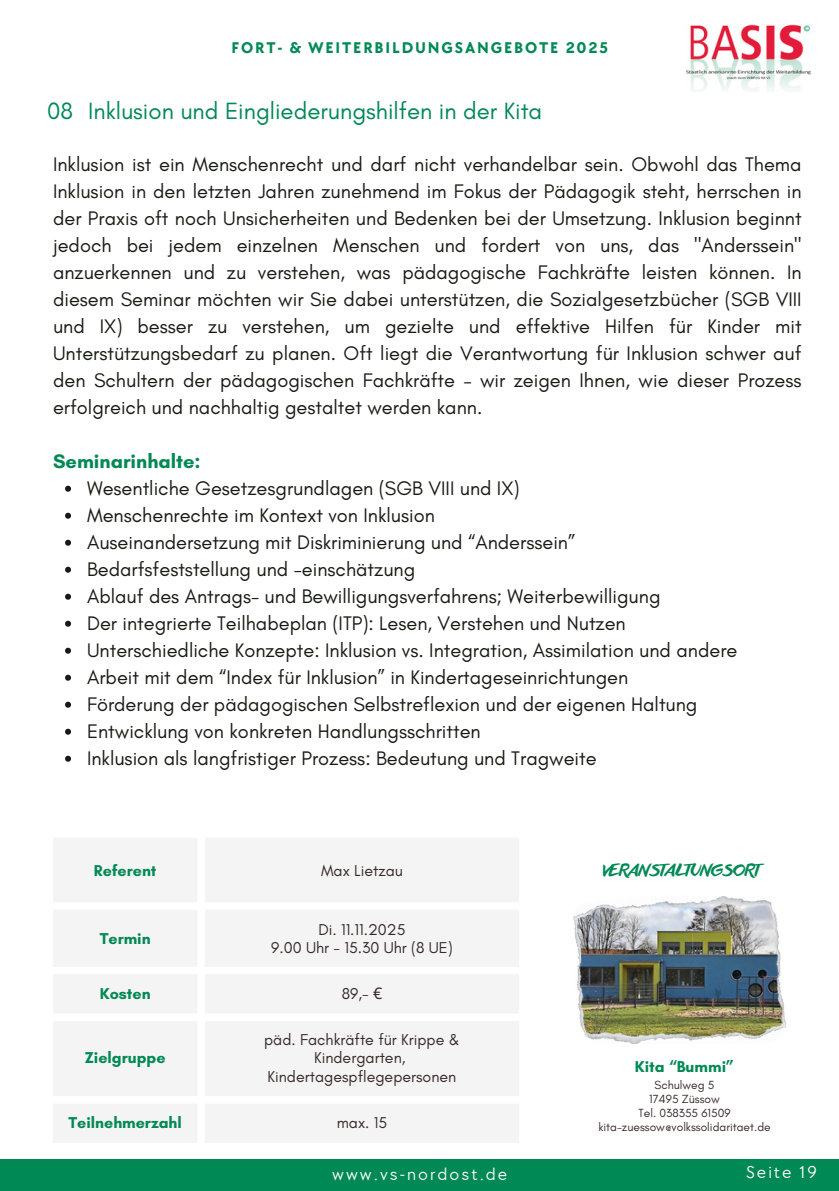
<style>
.page{position:relative;width:839px;height:1191px;background:#fff}
.page>*{position:absolute;margin:0;border:0;box-sizing:border-box;transform-origin:0 0}
.t1{font:24px "Glacial Indifference";color:#008954}
.t2{font:20px/27px "Glacial Indifference";color:#181b13;text-align:justify}
.t3{font:700 20px "Glacial Indifference";color:#008954}
.t4{font:17.6px "TT Chocolates";letter-spacing:.115em;color:#fff}
.t5{font:16px "Glacial Indifference";color:#372a28}
.t6{font:700 16px "Glacial Indifference";color:#008954}
.t7{font:700 16px "TT Chocolates";letter-spacing:.115em;color:#008954}
.t8{font:16px "Anothershabby";color:#008954}
.t9{font:12px "Glacial Indifference";color:#372a28}
.s1{font-family:"Noto Sans"}
</style>
<div class="page">
<svg style="left:65px;top:486px;width:6px;height:6px"></svg>
<svg style="left:65px;top:513px;width:6px;height:6px"></svg>
<svg style="left:65px;top:540px;width:6px;height:6px"></svg>
<svg style="left:65px;top:567px;width:6px;height:6px"></svg>
<svg style="left:65px;top:594px;width:6px;height:6px"></svg>
<svg style="left:65px;top:621px;width:6px;height:6px"></svg>
<svg style="left:65px;top:648px;width:6px;height:6px"></svg>
<svg style="left:65px;top:675px;width:6px;height:6px"></svg>
<svg style="left:65px;top:702px;width:6px;height:6px"></svg>
<svg style="left:65px;top:729px;width:6px;height:6px"></svg>
<svg style="left:65px;top:756px;width:6px;height:6px"></svg>
<div style="left:0;top:1159px;width:838px;height:32px;background:#008954"></div>
<img style="left:686px;top:24px;width:125px;height:67px">
<svg style="left:53px;top:838px;width:466px;height:304px;fill:#f4f4f4"></svg>
<img style="left:573px;top:896px;width:213px;height:148px">
<p class="t7" style="left:231px;top:39px;width:378px">FORT- &amp; WEITERBILDUNGSANGEBOTE 2025</p>
<p class="t1" style="left:47px;top:97px;width:28px">08</p>
<p class="t1" style="left:88px;top:97px;width:455px">Inklusion und Eingliederungshilfen in der Kita</p>
<p class="t2" style="left:53px;top:150px;width:750px">Inklusion ist ein Menschenrecht und darf nicht verhandelbar sein. Obwohl das Thema Inklusion in den letzten Jahren zunehmend im Fokus der Pädagogik steht, herrschen in der Praxis oft noch Unsicherheiten und Bedenken bei der Umsetzung. Inklusion beginnt jedoch bei jedem einzelnen Menschen und fordert von uns, das "Anderssein" anzuerkennen und zu verstehen, was pädagogische Fachkräfte leisten können. In diesem Seminar möchten wir Sie dabei unterstützen, die Sozialgesetzbücher (SGB VIII und IX) besser zu verstehen, um gezielte und effektive Hilfen für Kinder mit Unterstützungsbedarf zu planen. Oft liegt die Verantwortung für Inklusion schwer auf den Schultern der pädagogischen Fachkräfte – wir zeigen Ihnen, wie dieser Prozess erfolgreich und nachhaltig gestaltet werden kann.</p>
<h4 class="t3" style="left:53px;top:449px;width:149px">Seminarinhalte:</h4>
<p class="t2" style="left:87px;top:474px;width:434px">Wesentliche Gesetzesgrundlagen (SGB VIII und IX)</p>
<h1 class="t2" style="left:87px;top:501px;width:349px">Menschenrechte im Kontext von Inklusion</h1>
<h3 class="t2" style="left:87px;top:528px;width:490px">Auseinandersetzung mit Diskriminierung und “Anderssein”</h3>
<h2 class="t2" style="left:87px;top:555px;width:329px">Bedarfsfeststellung und -einschätzung</h2>
<p class="t2" style="left:87px;top:582px;width:575px">Ablauf des Antrags- und Bewilligungsverfahrens; Weiterbewilligung</p>
<p class="t2" style="left:87px;top:609px;width:540px">Der integrierte Teilhabeplan (ITP): Lesen, Verstehen und Nutzen</p>
<p class="t2" style="left:87px;top:636px;width:652px">Unterschiedliche Konzepte: Inklusion vs. Integration, Assimilation und andere</p>
<p class="t2" style="left:87px;top:663px;width:543px">Arbeit mit dem “Index für Inklusion” in Kindertageseinrichtungen</p>
<p class="t2" style="left:87px;top:690px;width:612px">Förderung der pädagogischen Selbstreflexion und der eigenen Haltung</p>
<p class="t2" style="left:87px;top:717px;width:395px">Entwicklung von konkreten Handlungsschritten</p>
<p class="t2" style="left:87px;top:744px;width:511px">Inklusion als langfristiger Prozess: Bedeutung und Tragweite</p>
<p class="t6" style="left:94px;top:861px;width:64px">Referent</p>
<p class="t5" style="left:321px;top:861px;width:83px">Max Lietzau</p>
<p class="t6" style="left:100px;top:929px;width:52px">Termin</p>
<p class="t5" style="left:318px;top:919px;width:88px">Di. 11.11.2025</p>
<p class="t5" style="left:271px;top:938px;width:183px">9.00 Uhr - 15.30 Uhr (8 UE)</p>
<p class="t6" style="left:100px;top:984px;width:52px">Kosten</p>
<p class="t5" style="left:342px;top:984px;width:42px">89,- <span class="s1">€</span></p>
<p class="t6" style="left:85px;top:1048px;width:82px">Zielgruppe</p>
<p class="t5" style="left:264px;top:1029px;width:197px">päd. Fachkräfte für Krippe &amp;</p>
<p class="t5" style="left:314px;top:1048px;width:93px">Kindergarten,</p>
<p class="t5" style="left:267px;top:1067px;width:190px">Kindertagespflegepersonen</p>
<p class="t6" style="left:69px;top:1113px;width:115px">Teilnehmerzahl</p>
<p class="t5" style="left:337px;top:1113px;width:52px">max. 15</p>
<h5 class="t4" style="left:332px;top:1164px;width:176px">www.vs-nordost.de</h5>
<p class="t8" style="left:603px;top:861px;width:158px">VERANSTALTUNGSORT</p>
<p class="t6" style="left:635px;top:1057px;width:101px">Kita “Bummi”</p>
<p class="t9" style="left:654px;top:1078px;width:61px">Schulweg 5</p>
<p class="t9" style="left:649px;top:1092px;width:72px">17495 Züssow</p>
<p class="t9" style="left:638px;top:1106px;width:93px">Tel. 038355 61509</p>
<p class="t9" style="left:598px;top:1120px;width:174px">kita-zuessow@volkssolidaritaet.de</p>
<p class="t4" style="left:746px;top:1163px;width:72px">Seite 19</p>
</div>
